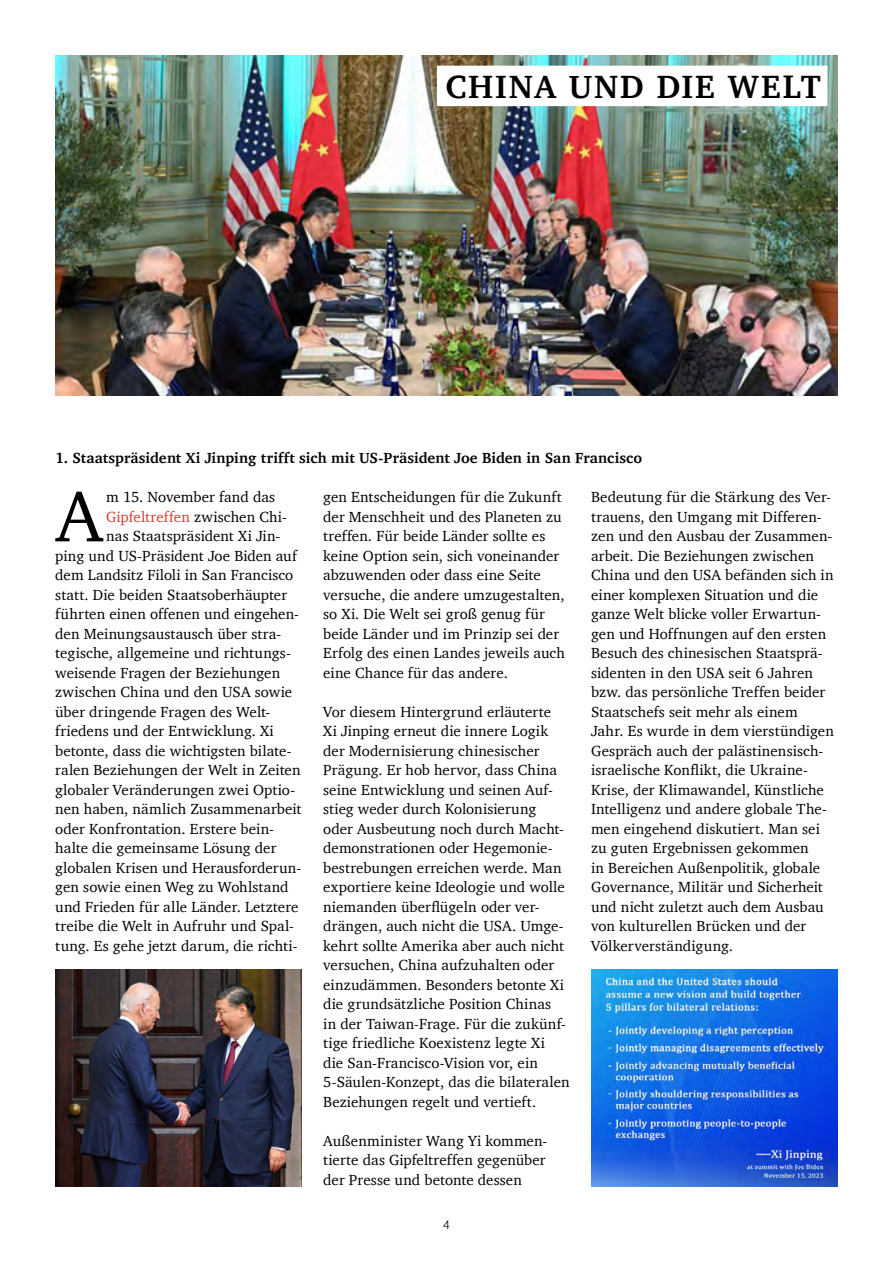
<style>
.page{position:relative;width:893px;height:1263px;background:#fff}
.page>*{position:absolute;margin:0;border:0;box-sizing:border-box;transform-origin:0 0}
.t1{font:73.2px "Charter";color:#000}
.t2{font:700 33px "Charter";letter-spacing:.055em;color:#000}
.t3{font:15px/19.5px "Charter";letter-spacing:.005em;color:#000}
.t4{font:700 15px "Charter";letter-spacing:.005em;color:#000}
.t5{font:15px "Charter";letter-spacing:.01em;color:#d23f32}
.t6{font:300 12px "Helvetica";color:#000}
.s1{color:#000}
</style>
<div class="page">
<img style="left:55px;top:55px;width:783px;height:340px">
<div style="left:437px;top:66px;width:390px;height:40px;background:#fff"></div>
<img style="left:591px;top:969px;width:247px;height:217px">
<img style="left:55px;top:969px;width:247px;height:217px">
<h2 class="t2" style="left:445px;top:58px;width:377px">CHINA UND DIE WELT</h2>
<p class="t4" style="left:55px;top:445px;width:588px">1. Staatspräsident Xi Jinping trifft sich mit US-Präsident Joe Biden in San Francisco</p>
<h1 class="t1" style="left:56px;top:453px;width:48px">A</h1>
<p class="t3" style="left:106px;top:487px;width:171px">m 15. November fand das</p>
<p class="t3" style="left:591px;top:487px;width:244px">Bedeutung für die Stärkung des Ver&shy;trauens, den Umgang mit Differen&shy;zen und den Ausbau der Zusammen&shy;arbeit. Die Beziehungen zwischen China und den USA befänden sich in einer komplexen Situation und die ganze Welt blicke voller Erwartun&shy;gen und Hoffnungen auf den ersten Besuch des chinesischen Staatsprä&shy;sidenten in den USA seit 6 Jahren bzw. das persönliche Treffen beider Staatschefs seit mehr als einem<br>Jahr. Es wurde in dem vierstündigen Gespräch auch der palästinensisch&shy;israelische Konflikt, die Ukraine-Krise, der Klimawandel, Künstliche Intelligenz und andere globale The&shy;men eingehend diskutiert. Man sei zu guten Ergebnissen gekommen<br>in Bereichen Außenpolitik, globale Governance, Militär und Sicherheit und nicht zuletzt auch dem Ausbau von kulturellen Brücken und der Völkerverständigung.</p>
<p class="t3" style="left:323px;top:487px;width:243px">gen Entscheidungen für die Zukunft der Menschheit und des Planeten zu treffen. Für beide Länder sollte es keine Option sein, sich voneinander abzuwenden oder dass eine Seite versuche, die andere umzugestalten, so Xi. Die Welt sei groß genug für beide Länder und im Prinzip sei der Erfolg des einen Landes jeweils auch eine Chance für das andere.</p>
<p class="t3" style="left:323px;top:702px;width:248px">Vor diesem Hintergrund erläuterte<br>Xi Jinping erneut die innere Logik der Modernisierung chinesischer Prägung. Er hob hervor, dass China seine Entwicklung und seinen Auf&shy;stieg weder durch Kolonisierung oder Ausbeutung noch durch Macht&shy;demonstrationen oder Hegemonie&shy;bestrebungen erreichen werde. Man exportiere keine Ideologie und wolle niemanden überflügeln oder ver&shy;drängen, auch nicht die USA. Umge&shy;kehrt sollte Amerika aber auch nicht versuchen, China aufzuhalten oder einzudämmen. Besonders betonte Xi die grundsätzliche Position Chinas<br>in der Taiwan-Frage. Für die zukünf&shy;tige friedliche Koexistenz legte Xi<br>die San-Francisco-Vision vor, ein 5-Säulen-Konzept, das die bilateralen Beziehungen regelt und vertieft.</p>
<p class="t3" style="left:323px;top:1131px;width:226px;text-align:justify">Außenminister Wang Yi kommen&shy;tierte das Gipfeltreffen gegenüber der Presse und betonte dessen</p>
<p class="t5" style="left:106px;top:504px;width:182px">Gipfeltreffen <span class="s1">zwischen Chi-</span></p>
<p class="t3" style="left:106px;top:526px;width:176px">nas Staatspräsident Xi Jin-</p>
<p class="t3" style="left:55px;top:546px;width:243px">ping und US-Präsident Joe Biden auf</p>
<p class="t3" style="left:55px;top:565px;width:240px">dem Landsitz Filoli in San Francisco</p>
<p class="t3" style="left:55px;top:585px;width:233px">statt. Die beiden Staatsoberhäupter</p>
<p class="t3" style="left:55px;top:604px;width:245px">führten einen offenen und eingehen-</p>
<p class="t3" style="left:55px;top:624px;width:227px">den Meinungsaustausch über stra-</p>
<p class="t3" style="left:55px;top:643px;width:237px">tegische, allgemeine und richtungs-</p>
<p class="t3" style="left:55px;top:663px;width:227px">weisende Fragen der Beziehungen</p>
<p class="t3" style="left:55px;top:682px;width:238px">zwischen China und den USA sowie</p>
<p class="t3" style="left:55px;top:702px;width:217px">über dringende Fragen des Welt-</p>
<p class="t3" style="left:55px;top:721px;width:220px">friedens und der Entwicklung. Xi</p>
<p class="t3" style="left:55px;top:741px;width:238px">betonte, dass die wichtigsten bilate-</p>
<p class="t3" style="left:55px;top:760px;width:247px">ralen Beziehungen der Welt in Zeiten</p>
<p class="t3" style="left:55px;top:780px;width:241px">globaler Veränderungen zwei Optio-</p>
<p class="t3" style="left:55px;top:799px;width:248px">nen haben, nämlich Zusammenarbeit</p>
<p class="t3" style="left:55px;top:819px;width:220px">oder Konfrontation. Erstere bein-</p>
<p class="t3" style="left:55px;top:838px;width:223px">halte die gemeinsame Lösung der</p>
<p class="t3" style="left:55px;top:858px;width:247px">globalen Krisen und Herausforderun-</p>
<p class="t3" style="left:55px;top:877px;width:235px">gen sowie einen Weg zu Wohlstand</p>
<p class="t3" style="left:55px;top:897px;width:245px">und Frieden für alle Länder. Letztere</p>
<p class="t3" style="left:55px;top:916px;width:240px">treibe die Welt in Aufruhr und Spal-</p>
<p class="t3" style="left:55px;top:936px;width:244px">tung. Es gehe jetzt darum, die richti-</p>
<p class="t6" style="left:443px;top:1214px;width:8px">4</p>
</div>
